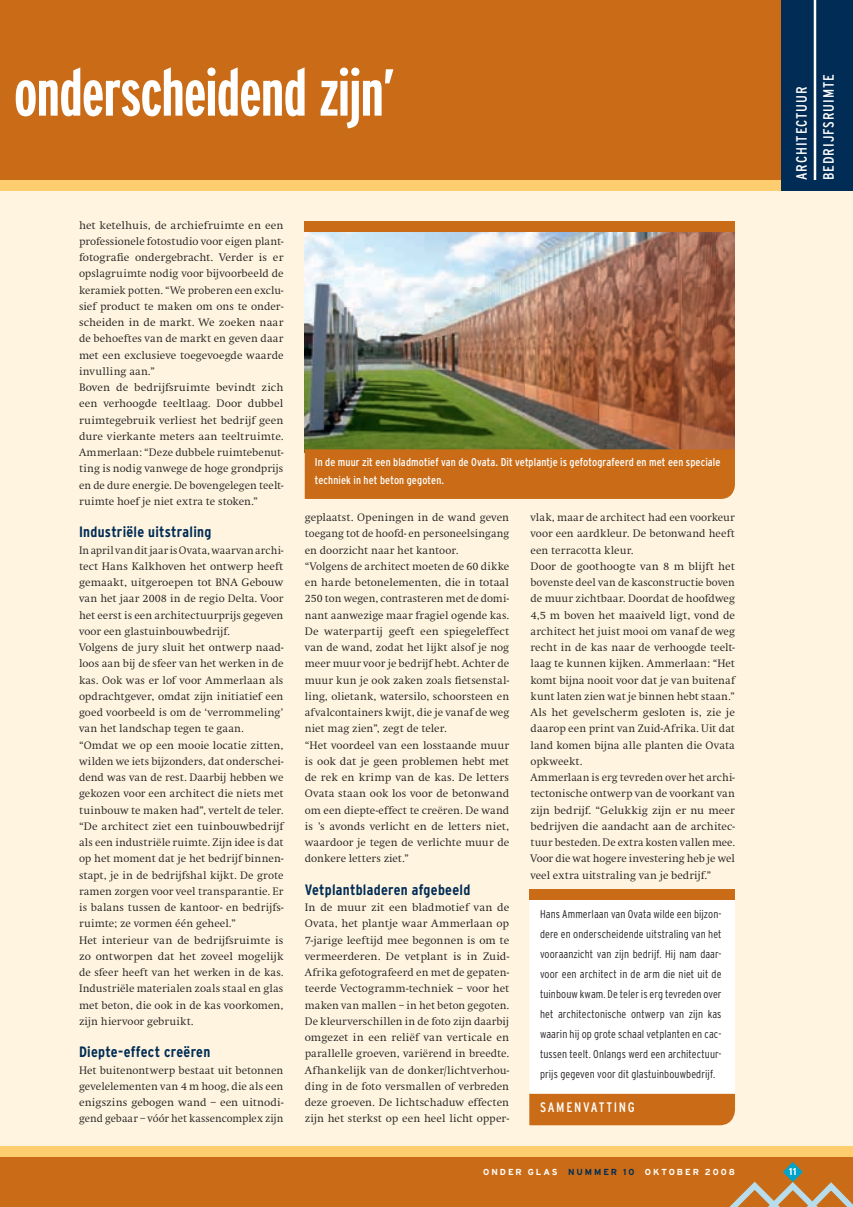
<style>
.page{position:relative;width:853px;height:1207px;background:#fff}
.page>*{position:absolute;margin:0;border:0;box-sizing:border-box;transform-origin:0 0}
.t1{font:700 extra-condensed 66.25px "Interstate";letter-spacing:-.01em;color:#fff}
.t2{font:700 condensed 15px "Interstate";letter-spacing:.015em;color:#002c55}
.t3{font:condensed 15px/27.1px "Interstate";letter-spacing:.06em;color:#fff}
.t4{font:condensed 13.75px "Interstate";color:#fff}
.t5{font:300 11.25px/16.2px "Swift";letter-spacing:.005em;color:#231f20}
.t6{font:300 condensed 11.25px/20px "Interstate";letter-spacing:.01em;color:#231f20;text-align:justify}
.t7{font:condensed 11.25px/17.5px "Interstate";letter-spacing:.01em;color:#fff}
.t8{font:700 10px "Interstate";color:#fff}
.t9{font:700 8.75px "Interstate";letter-spacing:.22em;color:#fff}
.s1{color:#002c55}
</style>
<div class="page">
<div style="left:0;top:0;width:852px;height:1207px;background:#fef4df"></div>
<div style="left:0;top:1146px;width:852px;height:61px;background:#ca6c17"></div>
<div style="left:0;top:0;width:852px;height:184px;background:#ca6c17"></div>
<div style="left:0;top:180px;width:852px;height:11px;background:#fecd70"></div>
<div style="left:0;top:1146px;width:852px;height:10px;background:#fecd70"></div>
<div style="left:781px;top:0;width:71px;height:191px;background:#002c55"></div>
<hr style="left:813px;top:0;width:3px;height:180px;background:#fff">
<img style="left:305px;top:232px;width:429px;height:217px">
<div style="left:305px;top:221px;width:429px;height:11px;background:#ca6c17"></div>
<div style="left:305px;top:449px;width:429px;height:50px;background:#ca6c17"></div>
<div style="left:529px;top:1094px;width:206px;height:32px;background:#ca6c17"></div>
<div style="left:529px;top:895px;width:206px;height:199px;background:#fff;border:2px solid #fff"></div>
<div style="left:529px;top:889px;width:206px;height:11px;background:#ca6c17"></div>
<svg style="left:729px;top:1162px;width:124px;height:45px"></svg>
<h1 class="t1" style="left:14px;top:56px;width:383px">onderscheidend zijn’</h1>
<p class="t5" style="left:79px;top:217px;width:206px">het ketelhuis, de archiefruimte en een professionele fotostudio voor eigen plant&shy;fotografie ondergebracht. Verder is er opslagruimte nodig voor bijvoorbeeld de keramiek potten. “We proberen een exclu&shy;sief product te maken om ons te onder&shy;scheiden in de markt. We zoeken naar de behoeftes van de markt en geven daar met een exclusieve toegevoegde waarde invulling aan.”<br>Boven de bedrijfsruimte bevindt zich een verhoogde teeltlaag. Door dubbel ruimtegebruik verliest het bedrijf geen dure vierkante meters aan teeltruimte.<br>Ammerlaan: “Deze dubbele ruimtebenut&shy;ting is nodig vanwege de hoge grondprijs en de dure energie. De bovengelegen teelt&shy;ruimte hoef je niet extra te stoken.”</p>
<h2 class="t2" style="left:79px;top:524px;width:134px">Industriële uitstraling</h2>
<p class="t5" style="left:79px;top:542px;width:206px">In april van dit jaar is Ovata, waarvan archi&shy;tect Hans Kalkhoven het ontwerp heeft gemaakt, uitgeroepen tot BNA Gebouw van het jaar 2008 in de regio Delta. Voor het eerst is een architectuurprijs gegeven voor een glastuinbouwbedrijf.<br>Volgens de jury sluit het ontwerp naad&shy;loos aan bij de sfeer van het werken in de kas. Ook was er lof voor Ammerlaan als opdrachtgever, omdat zijn initiatief een goed voorbeeld is om de ‘verrommeling’ van het landschap tegen te gaan. “Omdat we op een mooie locatie zitten, wilden we iets bijzonders, dat onderschei&shy;dend was van de rest. Daarbij hebben we gekozen voor een architect die niets met tuinbouw te maken had”, vertelt de teler. “De architect ziet een tuinbouwbedrijf als een industriële ruimte. Zijn idee is dat op het moment dat je het bedrijf binnen&shy;stapt, je in de bedrijfshal kijkt. De grote ramen zorgen voor veel transparantie. Er is balans tussen de kantoor- en bedrijfs&shy;ruimte; ze vormen één geheel.”<br>Het interieur van de bedrijfsruimte is zo ontworpen dat het zoveel mogelijk de sfeer heeft van het werken in de kas.<br>Industriële materialen zoals staal en glas met beton, die ook in de kas voorkomen, zijn hiervoor gebruikt.</p>
<h2 class="t2" style="left:79px;top:1044px;width:133px">Diepte-effect creëren</h2>
<p class="t5" style="left:79px;top:1062px;width:206px;text-align:justify">Het buitenontwerp bestaat uit betonnen gevelelementen van 4 m hoog, die als een enigszins gebogen wand – een uitnodi&shy;gend gebaar – vóór het kassencomplex zijn</p>
<p class="t7" style="left:315px;top:453px;width:407px">In de muur zit een bladmotief van de Ovata. Dit vetplantje is gefotografeerd en met een speciale techniek in het beton gegoten.</p>
<p class="t5" style="left:305px;top:509px;width:206px">geplaatst. Openingen in de wand geven toegang tot de hoofd- en personeelsingang en doorzicht naar het kantoor.<br>“Volgens de architect moeten de 60 dikke en harde betonelementen, die in totaal 250 ton wegen, contrasteren met de domi&shy;nant aanwezige maar fragiel ogende kas.<br>De waterpartij geeft een spiegeleffect van de wand, zodat het lijkt alsof je nog meer muur voor je bedrijf hebt. Achter de muur kun je ook zaken zoals fietsenstal&shy;ling, olietank, watersilo, schoorsteen en afvalcontainers kwijt, die je vanaf de weg niet mag zien”, zegt de teler.<br>“Het voordeel van een losstaande muur is ook dat je geen problemen hebt met de rek en krimp van de kas. De letters Ovata staan ook los voor de betonwand om een diepte-effect te creëren. De wand is ’s avonds verlicht en de letters niet, waardoor je tegen de verlichte muur de donkere letters ziet.”</p>
<h2 class="t2" style="left:305px;top:881px;width:167px">Vetplantbladeren afgebeeld</h2>
<p class="t5" style="left:305px;top:899px;width:206px;text-align:justify">In de muur zit een bladmotief van de Ovata, het plantje waar Ammerlaan op 7-jarige leeftijd mee begonnen is om te vermeerderen. De vetplant is in Zuid-Afrika gefotografeerd en met de gepaten&shy;teerde Vectogramm-techniek – voor het maken van mallen – in het beton gegoten.<br>De kleurverschillen in de foto zijn daarbij omgezet in een reliëf van verticale en parallelle groeven, variërend in breedte.<br>Afhankelijk van de donker/lichtverhou&shy;ding in de foto versmallen of verbreden deze groeven. De lichtschaduw effecten zijn het sterkst op een heel licht opper-</p>
<p class="t5" style="left:530px;top:509px;width:206px">vlak, maar de architect had een voorkeur voor een aardkleur. De betonwand heeft een terracotta kleur.<br>Door de goothoogte van 8 m blijft het bovenste deel van de kasconstructie boven de muur zichtbaar. Doordat de hoofdweg 4,5 m boven het maaiveld ligt, vond de architect het juist mooi om vanaf de weg recht in de kas naar de verhoogde teelt&shy;laag te kunnen kijken. Ammerlaan: “Het komt bijna nooit voor dat je van buitenaf kunt laten zien wat je binnen hebt staan.” Als het gevelscherm gesloten is, zie je daarop een print van Zuid-Afrika. Uit dat land komen bijna alle planten die Ovata opkweekt.<br>Ammerlaan is erg tevreden over het archi&shy;tectonische ontwerp van de voorkant van zijn bedrijf. “Gelukkig zijn er nu meer bedrijven die aandacht aan de architec&shy;tuur besteden. De extra kosten vallen mee.<br>Voor die wat hogere investering heb je wel veel extra uitstraling van je bedrijf.”</p>
<p class="t6" style="left:540px;top:904px;width:183px">Hans Ammerlaan van Ovata wilde een bijzon&shy;dere en onderscheidende uitstraling van het vooraanzicht van zijn bedrijf. Hij nam daar&shy;voor een architect in de arm die niet uit de tuinbouw kwam. De teler is erg tevreden over het architectonische ontwerp van zijn kas waarin hij op grote schaal vetplanten en cac&shy;tussen teelt. Onlangs werd een architectuur&shy;prijs gegeven voor dit glastuinbouwbedrijf.</p>
<p class="t4" style="left:540px;top:1099px;width:17px">Samen</p>
<p class="t4" style="left:583px;top:1099px;width:16px">vatting</p>
<p class="t9" style="left:483px;top:1167px;width:253px">ONDER GLAS <span class="s1">NUMMER 10</span> OKTOB ER 2008</p>
<h2 class="t3" style="left:787px;top:180px;width:107px;rotate:-90deg">ARCHITECTUUR<br>BEDRIJFSRUIMTE</h2>
<p class="t8" style="left:788px;top:1166px;width:9px">11</p>
</div>
